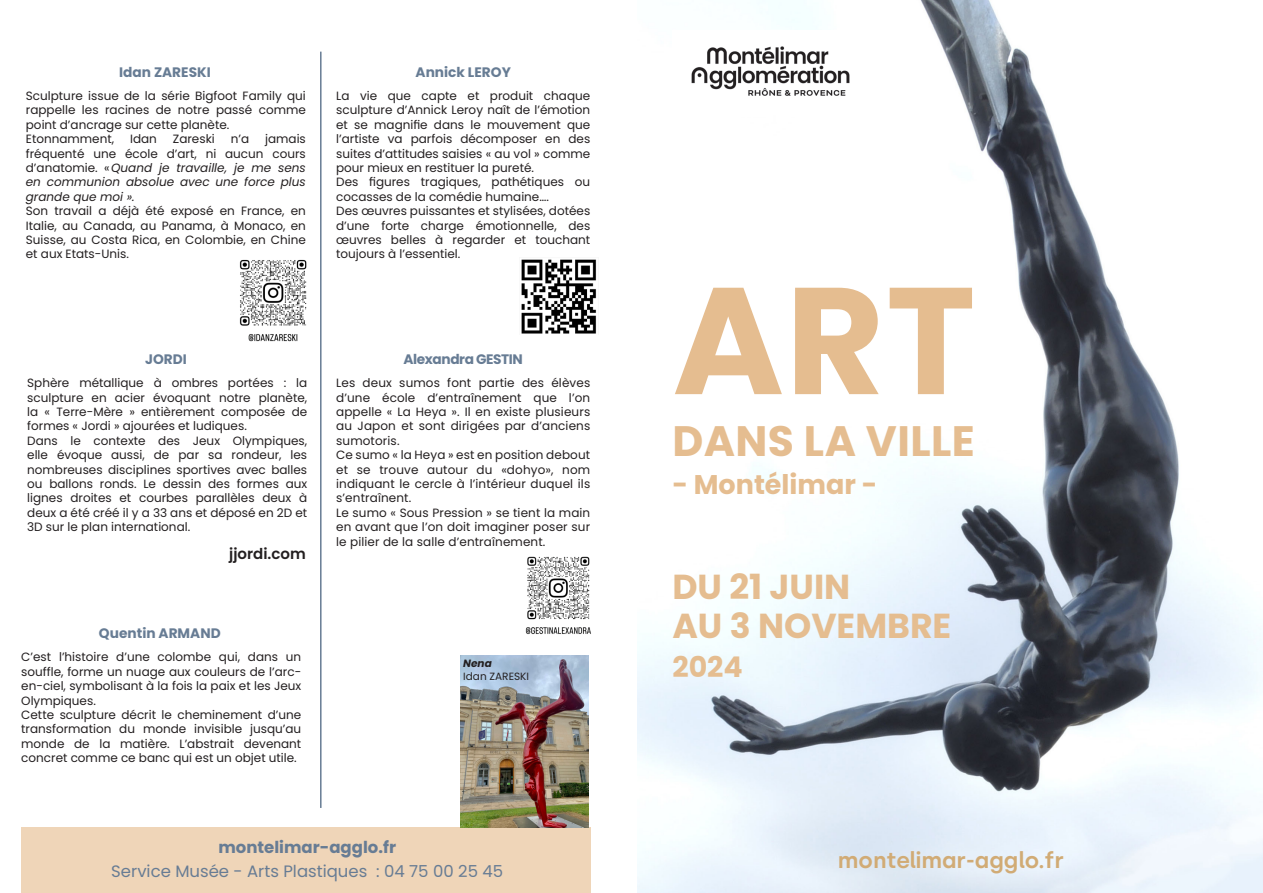
<style>
.page{position:relative;width:1263px;height:893px;background:#fff}
.page>*{position:absolute;margin:0;border:0;box-sizing:border-box;transform-origin:0 0}
.t1{font:700 151.65px "Poppins";color:#e5bd90}
.t2{font:700 42.45px "Poppins";letter-spacing:.01em;color:#e5bd90}
.t3{font:700 34.65px/39px "Poppins";color:#e5bd90}
.t4{font:700 28.5px "Poppins";color:#e5bd90}
.t5{font:700 27px "Poppins";color:#e5bd90}
.t6{font:600 22.5px "Silka";color:#d1ab75}
.t7{font:16.5px "Poppins";color:#677c94}
.t8{font:700 16.5px "Poppins";color:#677c94}
.t9{font:600 15px "Poppins";color:#231f20}
.t10{font:700 13.8px "Poppins";color:#677c94}
.t11{font:700 13.8px "Poppins";letter-spacing:-.03em;color:#677c94}
.t12{font:12px/14.4px "Poppins";color:#231f20}
.t13{font:italic 12px/14.4px "Poppins";color:#231f20;text-align:justify}
.t14{font:10.5px "Poppins";color:#231f20}
.t15{font:italic 700 10.5px "Poppins";color:#231f20}
.s1{font-style:normal}
</style>
<div class="page">
<img style="left:638px;top:0;width:625px;height:893px">
<hr style="left:320px;top:52px;width:2px;height:756px;background:#677c94">
<div style="left:21px;top:827px;width:569px;height:66px;background:#efd5b8"></div>
<img style="left:460px;top:656px;width:129px;height:171px">
<img style="left:672px;top:31px;width:196px;height:80px">
<img style="left:521px;top:259px;width:76px;height:75px">
<img style="left:239px;top:259px;width:68px;height:82px">
<img style="left:525px;top:556px;width:66px;height:78px">
<p class="t10" style="left:119px;top:64px;width:93px">Idan ZARESKI</p>
<p class="t12" style="left:26px;top:89px;width:281px">Sculpture issue de la série Bigfoot Family qui rappelle les racines de notre passé comme point d’ancrage sur cette planète.<br>Etonnamment,</p>
<p class="t13" style="left:26px;top:132px;width:281px;text-indent:239px"><span class="s1">jamais fréquenté une école d’art, ni aucun cours d’anatomie. «</span>Quand je travaille, je me sens en communion absolue avec une force plus grande que moi ».</p>
<p class="t12" style="left:26px;top:204px;width:281px;text-align:justify">Son travail a déjà été exposé en France, en Italie, au Canada, au Panama, à Monaco, en Suisse, au Costa Rica, en Colombie, en Chine et aux Etats-Unis.</p>
<p class="t12" style="left:130px;top:132px;width:28px">Idan</p>
<p class="t12" style="left:173px;top:132px;width:43px">Zareski</p>
<p class="t12" style="left:231px;top:132px;width:20px">n’a</p>
<p class="t10" style="left:416px;top:64px;width:97px">Annick LEROY</p>
<p class="t12" style="left:336px;top:89px;width:256px">La vie que capte et produit chaque sculpture d’Annick Leroy naît de l’émotion et se magnifie dans le mouvement que l’artiste va parfois décomposer en des suites d’attitudes saisies « au vol » comme pour mieux en restituer la pureté.<br>Des figures tragiques, pathétiques ou cocasses de la comédie humaine….<br>Des œuvres puissantes et stylisées, dotées d’une forte charge émotionnelle, des œuvres belles à regarder et touchant toujours à l’essentiel.</p>
<p class="t10" style="left:145px;top:351px;width:43px">JORDI</p>
<p class="t12" style="left:27px;top:376px;width:282px">Sphère métallique à ombres portées : la sculpture en acier évoquant notre planète, la « Terre-Mère » entièrement composée de formes « Jordi » ajourées et ludiques.<br>Dans le contexte des Jeux Olympiques, elle évoque aussi, de par sa rondeur, les nombreuses disciplines sportives avec balles ou ballons ronds. Le dessin des formes aux lignes droites et courbes parallèles deux à deux a été créé il y a 33 ans et déposé en 2D et 3D sur le plan international.</p>
<p class="t9" style="left:229px;top:545px;width:78px">jjordi.com</p>
<p class="t10" style="left:99px;top:625px;width:123px">Quentin ARMAND</p>
<p class="t12" style="left:21px;top:650px;width:281px">C’est l’histoire d’une colombe qui, dans un souffle, forme un nuage aux couleurs de l’arc&shy;en-ciel, symbolisant à la fois la paix et les Jeux Olympiques.<br>Cette sculpture décrit le cheminement d’une transformation du monde invisible jusqu’au monde de la matière. L’abstrait devenant concret comme ce banc qui est un objet utile.</p>
<p class="t11" style="left:404px;top:351px;width:121px">Alexandra GESTIN</p>
<p class="t12" style="left:336px;top:376px;width:256px">Les deux sumos font partie des élèves d’une école d’entraînement que l’on appelle « La Heya ». Il en existe plusieurs au Japon et sont dirigées par d’anciens sumotoris.<br>Ce sumo « la Heya » est en position debout et se trouve autour du «dohyo», nom indiquant le cercle à l’intérieur duquel ils s’entraînent.<br>Le sumo « Sous Pression » se tient la main en avant que l’on doit imaginer poser sur le pilier de la salle d’entraînement.</p>
<p class="t15" style="left:463px;top:657px;width:30px">Nena</p>
<p class="t14" style="left:463px;top:670px;width:67px">Idan ZARESKI</p>
<h3 class="t8" style="left:218px;top:837px;width:179px">montelimar-agglo.fr</h3>
<h3 class="t7" style="left:111px;top:861px;width:393px">Service Musée - Arts Plastiques : 04 75 00 25 45</h3>
<h1 class="t1" style="left:672px;top:253px;width:305px">ART</h1>
<h2 class="t2" style="left:672px;top:417px;width:304px">DANS LA VILLE</h2>
<h3 class="t5" style="left:672px;top:469px;width:206px">- Montélimar -</h3>
<h3 class="t3" style="left:672px;top:567px;width:280px">DU 21 JUIN<br>AU 3 NOVEMBRE</h3>
<h3 class="t4" style="left:672px;top:650px;width:72px">2024</h3>
<h3 class="t6" style="left:838px;top:847px;width:228px">montelimar-agglo.fr</h3>
</div>
